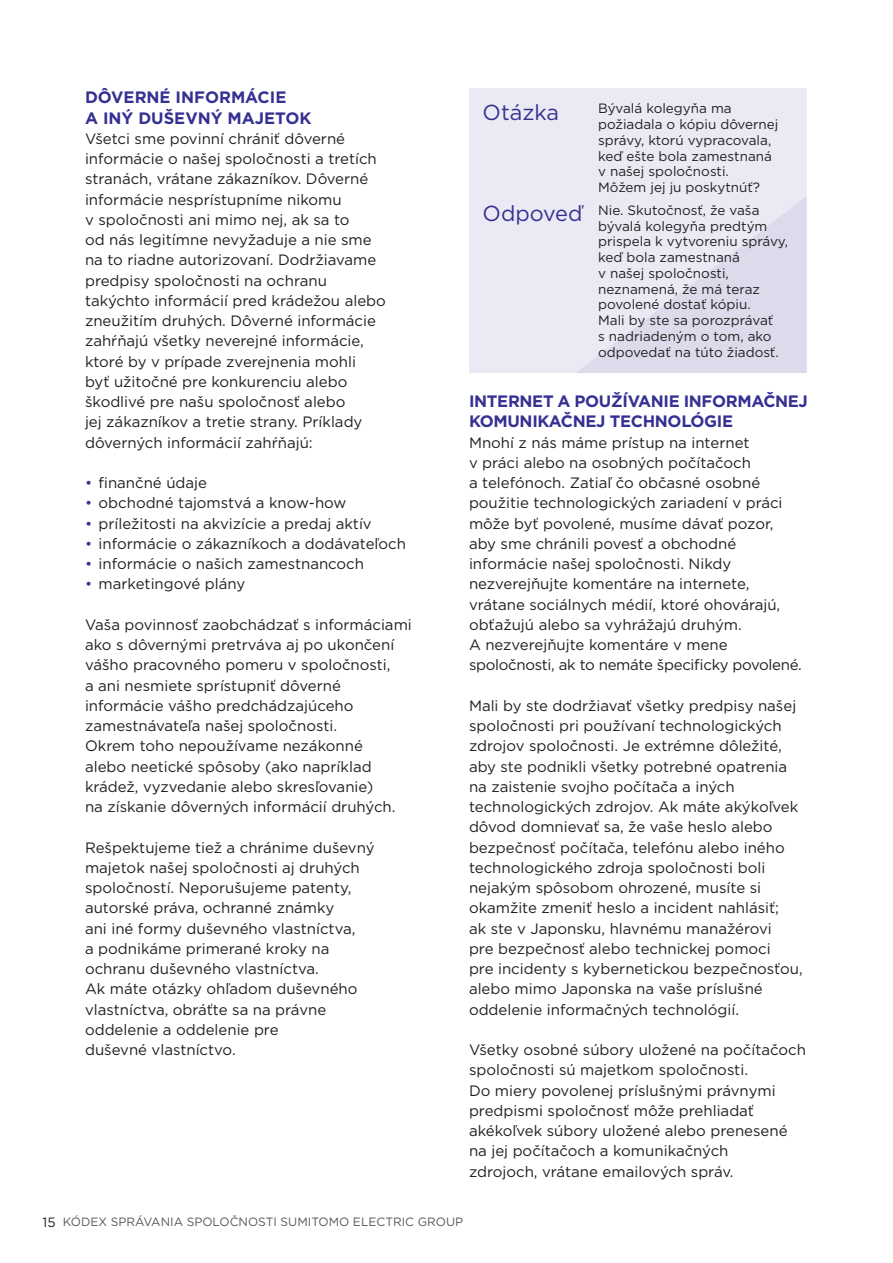
<style>
.page{position:relative;width:893px;height:1263px;background:#fff}
.page>*{position:absolute;margin:0;border:0;box-sizing:border-box;transform-origin:0 0}
.t1{font:21.75px "Gotham";color:#353092}
.BLUE_HEADS{font:700 16.5px/20.2px "Gotham";letter-spacing:-.02em;color:#353092}
.BLUE_HEADS-2{font:700 16.5px/20.2px "Gotham";color:#353092}
.BODY{font:15px/20.2px "Gotham";color:#231f20}
.t2{font:13.5px/15.8px "Gotham";color:#231f20}
.t3{font:12px "Gotham";color:#57585a}
.s1{color:#353092}
.s2{font-size:21.75px;color:#353092}
.s3{font-size:13.5px;color:#231f20}
</style>
<div class="page">
<div style="left:469px;top:88px;width:337px;height:285px;background:#ebeaf4"></div>
<svg style="left:576px;top:197px;width:230px;height:176px"></svg>
<p class="BLUE_HEADS-2" style="left:85px;top:87px;width:228px">DÔVERNÉ INFORMÁCIE<br>A INÝ DUŠEVNÝ MAJETOK</p>
<p class="BODY" style="left:85px;top:128px;width:302px">Všetci sme povinní chrániť dôverné informácie o našej spoločnosti a tretích stranách, vrátane zákazníkov. Dôverné informácie nesprístupníme nikomu<br>v spoločnosti ani mimo nej, ak sa to<br>od nás legitímne nevyžaduje a nie sme na to riadne autorizovaní. Dodržiavame predpisy spoločnosti na ochranu takýchto informácií pred krádežou alebo zneužitím druhých. Dôverné informácie zahŕňajú všetky neverejné informácie, ktoré by v prípade zverejnenia mohli<br>byť užitočné pre konkurenciu alebo škodlivé pre našu spoločnosť alebo<br>jej zákazníkov a tretie strany. Príklady dôverných informácií zahŕňajú:</p>
<p class="BODY" style="left:85px;top:472px;width:124px"><span class="s1">•</span> finančné údaje</p>
<p class="BODY" style="left:85px;top:493px;width:263px"><span class="s1">•</span> obchodné tajomstvá a know-how</p>
<p class="BODY" style="left:85px;top:513px;width:288px"><span class="s1">•</span> príležitosti na akvizície a predaj aktív</p>
<p class="BODY" style="left:85px;top:533px;width:322px"><span class="s1">•</span> informácie o zákazníkoch a dodávateľoch</p>
<p class="BODY" style="left:85px;top:553px;width:281px"><span class="s1">•</span> informácie o našich zamestnancoch</p>
<p class="BODY" style="left:85px;top:574px;width:162px"><span class="s1">•</span> marketingové plány</p>
<p class="BODY" style="left:85px;top:614px;width:328px">Vaša povinnosť zaobchádzať s informáciami ako s dôvernými pretrváva aj po ukončení vášho pracovného pomeru v spoločnosti,<br>a ani nesmiete sprístupniť dôverné informácie vášho predchádzajúceho zamestnávateľa našej spoločnosti.<br>Okrem toho nepoužívame nezákonné<br>alebo neetické spôsoby (ako napríklad krádež, vyzvedanie alebo skresľovanie)<br>na získanie dôverných informácií druhých.</p>
<p class="BODY" style="left:85px;top:837px;width:291px">Rešpektujeme tiež a chránime duševný majetok našej spoločnosti aj druhých spoločností. Neporušujeme patenty, autorské práva, ochranné známky<br>ani iné formy duševného vlastníctva,<br>a podnikáme primerané kroky na ochranu duševného vlastníctva.<br>Ak máte otázky ohľadom duševného vlastníctva, obráťte sa na právne oddelenie a oddelenie pre<br>duševné vlastníctvo.</p>
<p class="t1" style="left:483px;top:98px;width:78px">Otázka</p>
<p class="t2" style="left:598px;top:100px;width:182px">Bývalá kolegyňa ma požiadala o kópiu dôvernej správy, ktorú vypracovala, keď ešte bola zamestnaná v našej spoločnosti.<br>Môžem jej ju poskytnúť?</p>
<p class="t2" style="left:598px;top:202px;width:191px;text-indent:-116px"><span class="s2">Odpoveď</span> Nie. Skutočnosť, že vaša bývalá kolegyňa predtým prispela k vytvoreniu správy, keď bola zamestnaná<br>v našej spoločnosti, neznamená, že má teraz povolené dostať kópiu.<br>Mali by ste sa porozprávať<br>s nadriadeným o tom, ako odpovedať na túto žiadosť.</p>
<p class="BLUE_HEADS" style="left:469px;top:391px;width:340px">INTERNET A POUŽÍVANIE INFORMAČNEJ<br>KOMUNIKAČNEJ TECHNOLÓGIE</p>
<p class="BODY" style="left:469px;top:432px;width:334px">Mnohí z nás máme prístup na internet<br>v práci alebo na osobných počítačoch<br>a telefónoch. Zatiaľ čo občasné osobné použitie technologických zariadení v práci môže byť povolené, musíme dávať pozor, aby sme chránili povesť a obchodné informácie našej spoločnosti. Nikdy nezverejňujte komentáre na internete, vrátane sociálnych médií, ktoré ohovárajú, obťažujú alebo sa vyhrážajú druhým.<br>A nezverejňujte komentáre v mene spoločnosti, ak to nemáte špecificky povolené.</p>
<p class="BODY" style="left:469px;top:695px;width:335px">Mali by ste dodržiavať všetky predpisy našej spoločnosti pri používaní technologických zdrojov spoločnosti. Je extrémne dôležité, aby ste podnikli všetky potrebné opatrenia na zaistenie svojho počítača a iných technologických zdrojov. Ak máte akýkoľvek dôvod domnievať sa, že vaše heslo alebo bezpečnosť počítača, telefónu alebo iného technologického zdroja spoločnosti boli nejakým spôsobom ohrozené, musíte si okamžite zmeniť heslo a incident nahlásiť;<br>ak ste v Japonsku, hlavnému manažérovi<br>pre bezpečnosť alebo technickej pomoci<br>pre incidenty s kybernetickou bezpečnosťou, alebo mimo Japonska na vaše príslušné oddelenie informačných technológií.</p>
<p class="BODY" style="left:469px;top:1039px;width:339px">Všetky osobné súbory uložené na počítačoch spoločnosti sú majetkom spoločnosti.<br>Do miery povolenej príslušnými právnymi predpismi spoločnosť môže prehliadať akékoľvek súbory uložené alebo prenesené na jej počítačoch a komunikačných<br>zdrojoch, vrátane emailových správ.</p>
<p class="t3" style="left:43px;top:1214px;width:422px"><span class="s3">15</span> KÓDEX SPRÁVANIA SPOLOČNOSTI SUMITOMO ELECTRIC GROUP</p>
</div>
